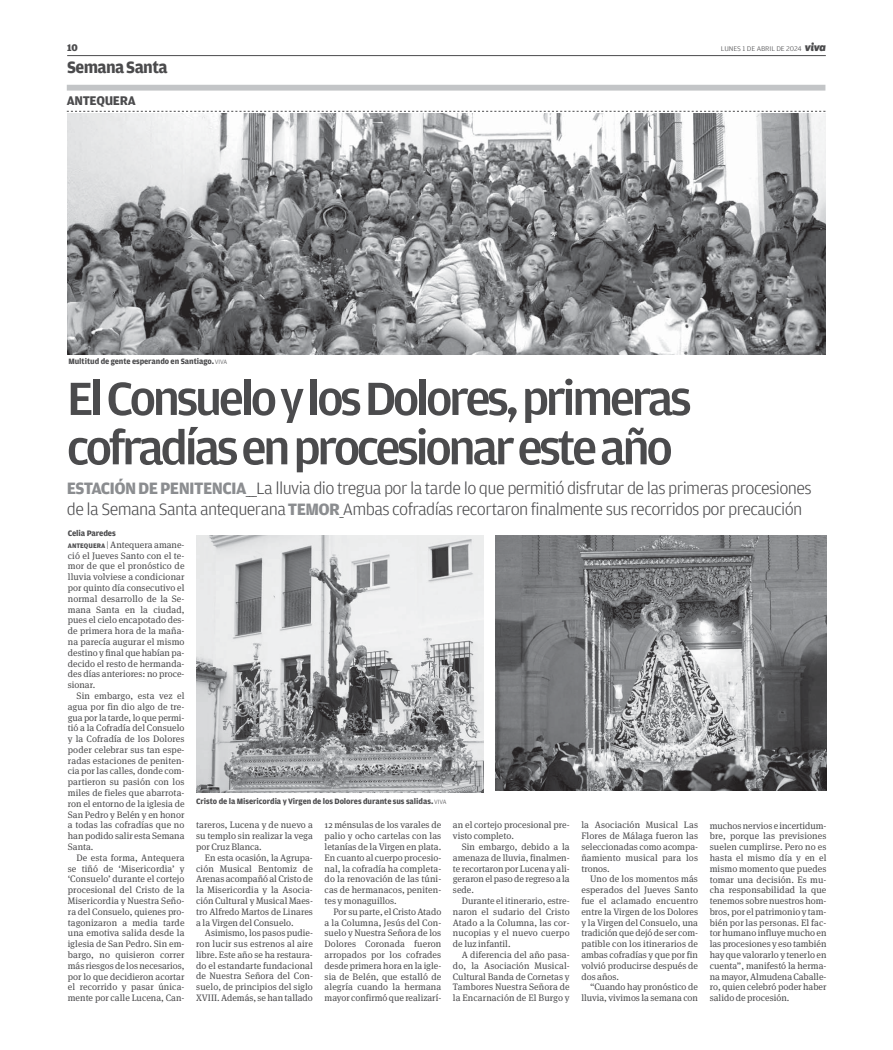
<style>
.page{position:relative;width:893px;height:1050px;background:#fff}
.page>*{position:absolute;margin:0;border:0;box-sizing:border-box;transform-origin:0 0}
.t1{font:500 49.35px/49.3px "Amplitude";letter-spacing:-.07em;color:#4b4b4d;scale:1.05 1}
.t2{font:300 17.55px/21.5px "Amplitude";letter-spacing:-.035em;color:#4b4b4d}
.t3{font:700 17.55px "Amplitude";letter-spacing:-.035em;color:#4b4b4d}
.t4{font:700 13.35px "Amplitude";letter-spacing:-.025em;color:#4b4b4d}
.t5{font:900 10.35px "Amplitude";color:#4b4b4d}
.t6{font:9.3px/10.8px "Meta Serif OT";color:#4b4b4d;text-align:justify}
.t7{font:700 8.4px "Amplitude";letter-spacing:-.015em;color:#4b4b4d}
.t8{font:700 8.25px "Amplitude";letter-spacing:-.005em;color:#4b4b4d}
.t9{font:300 7.2px "Amplitude";letter-spacing:-.01em;color:#4b4b4d;scale:1.1 1}
.s1{font-family:"Apex New";font-weight:800;font-style:italic;font-size:11.25px}
.s2{font-weight:300;font-size:6.75px}
.s3{font-weight:700;color:#8b8d90}
.s4{font-family:"Amplitude";font-weight:700;font-size:7.05px}
.s5{font-family:"Amplitude";font-weight:300}
</style>
<div class="page">
<hr style="left:67px;top:55px;width:758px;height:1px;background:#4b4b4d">
<div style="left:67px;top:85px;width:758px;height:6px;background:#c3c5c7"></div>
<svg style="left:67px;top:111px;width:758px;height:1px"></svg>
<img style="left:68px;top:114px;width:757px;height:241px">
<img style="left:196px;top:536px;width:288px;height:256px">
<img style="left:495px;top:536px;width:331px;height:254px">
<p class="t5" style="left:67px;top:42px;width:12px">10</p>
<p class="t9" style="left:721px;top:46px;width:97px">LUNES 1 DE ABRIL DE 2024 <span class="s1">viva</span></p>
<h2 class="t3" style="left:67px;top:61px;width:102px">Semana Santa</h2>
<h3 class="t4" style="left:67px;top:96px;width:70px">ANTEQUERA</h3>
<p class="t8" style="left:68px;top:358px;width:160px">Multitud de gente esperando en Santiago. <span class="s2">VIVA</span></p>
<h1 class="t1" style="left:67px;top:377px;width:597px">El Consuelo y los Dolores, primeras cofradías en procesionar este año</h1>
<h2 class="t2" style="left:67px;top:478px;width:746px"><span class="s3">ESTACIÓN DE PENITENCIA</span>___La lluvia dio tregua por la tarde lo que permitió disfrutar de las primeras procesiones de la Semana Santa antequerana<span class="s3">TEMOR</span>_Ambas cofradías recortaron finalmente sus recorridos por precaución</h2>
<p class="t7" style="left:68px;top:530px;width:50px">Celia Paredes</p>
<p class="t6" style="left:68px;top:540px;width:118px"><span class="s4">ANTEQUERA</span> <span class="s5">|</span> Antequera amane&shy;ció el Jueves Santo con el te&shy;mor de que el pronóstico de lluvia volviese a condicionar por quinto día consecutivo el normal desarrollo de la Se&shy;mana Santa en la ciudad, pues el cielo encapotado des&shy;de primera hora de la maña&shy;na parecía augurar el mismo destino y final que habían pa&shy;decido el resto de hermanda&shy;des días anteriores: no proce&shy;sionar.</p>
<p class="t6" style="left:68px;top:691px;width:118px;text-indent:9px">Sin embargo, esta vez el agua por fin dio algo de tre&shy;gua por la tarde, lo que permi&shy;tió a la Cofradía del Consuelo y la Cofradía de los Dolores poder celebrar sus tan espe&shy;radas estaciones de peniten&shy;cia por las calles, donde com&shy;partieron su pasión con los miles de fieles que abarrota&shy;ron el entorno de la iglesia de San Pedro y Belén y en honor a todas las cofradías que no han podido salir esta Semana Santa.</p>
<p class="t6" style="left:68px;top:853px;width:118px;text-indent:9px">De esta forma, Antequera se tiñó de ‘Misericordia’ y ‘Consuelo’ durante el cortejo procesional del Cristo de la Misericordia y Nuestra Seño&shy;ra del Consuelo, quienes pro&shy;tagonizaron a media tarde una emotiva salida desde la iglesia de San Pedro. Sin em&shy;bargo, no quisieron correr más riesgos de los necesarios, por lo que decidieron acortar el recorrido y pasar única&shy;mente por calle Lucena, Can-</p>
<p class="t8" style="left:196px;top:798px;width:252px">Cristo de la Misericordia y Virgen de los Dolores durante sus salidas. <span class="s2">VIVA</span></p>
<p class="t6" style="left:196px;top:820px;width:118px">tareros, Lucena y de nuevo a su templo sin realizar la vega por Cruz Blanca.</p>
<p class="t6" style="left:196px;top:853px;width:118px;text-indent:9px">En esta ocasión, la Agrupa&shy;ción Musical Bentomiz de Arenas acompañó al Cristo de la Misericordia y la Asocia&shy;ción Cultural y Musical Maes&shy;tro Alfredo Martos de Linares a la Virgen del Consuelo.</p>
<p class="t6" style="left:196px;top:928px;width:118px;text-indent:9px">Asimismo, los pasos pudie&shy;ron lucir sus estrenos al aire libre. Este año se ha restaura&shy;do el estandarte fundacional de Nuestra Señora del Con&shy;suelo, de principios del siglo XVIII. Además, se han tallado</p>
<p class="t6" style="left:324px;top:820px;width:118px">12 ménsulas de los varales de palio y ocho cartelas con las letanías de la Virgen en plata.<br>En cuanto al cuerpo procesio&shy;nal, la cofradía ha completa&shy;do la renovación de las túni&shy;cas de hermanacos, peniten&shy;tes y monaguillos.</p>
<p class="t6" style="left:324px;top:907px;width:118px;text-indent:9px">Por su parte, el Cristo Atado a la Columna, Jesús del Con&shy;suelo y Nuestra Señora de los Dolores Coronada fueron arropados por los cofrades desde primera hora en la igle&shy;sia de Belén, que estalló de alegría cuando la hermana mayor confirmó que realizarí-</p>
<p class="t6" style="left:453px;top:820px;width:118px">an el cortejo procesional pre&shy;visto completo.</p>
<p class="t6" style="left:453px;top:842px;width:118px;text-indent:9px">Sin embargo, debido a la amenaza de lluvia, finalmen&shy;te recortaron por Lucena y ali&shy;geraron el paso de regreso a la sede.</p>
<p class="t6" style="left:453px;top:896px;width:118px;text-indent:9px">Durante el itinerario, estre&shy;naron el sudario del Cristo Atado a la Columna, las cor&shy;nucopias y el nuevo cuerpo de luz infantil.</p>
<p class="t6" style="left:453px;top:950px;width:118px;text-indent:9px">A diferencia del año pasa&shy;do, la Asociación Musical-Cultural Banda de Cornetas y Tambores Nuestra Señora de la Encarnación de El Burgo y</p>
<p class="t6" style="left:581px;top:820px;width:118px">la Asociación Musical Las Flores de Málaga fueron las seleccionadas como acompa&shy;ñamiento musical para los tronos.</p>
<p class="t6" style="left:581px;top:874px;width:118px;text-indent:9px">Uno de los momentos más esperados del Jueves Santo fue el aclamado encuentro entre la Virgen de los Dolores y la Virgen del Consuelo, una tradición que dejó de ser com&shy;patible con los itinerarios de ambas cofradías y que por fin volvió producirse después de dos años.</p>
<p class="t6" style="left:581px;top:982px;width:118px;text-align:right">“Cuando hay pronóstico de lluvia, vivimos la semana con</p>
<p class="t6" style="left:709px;top:820px;width:118px">muchos nervios e incertidum&shy;bre, porque las previsiones suelen cumplirse. Pero no es hasta el mismo día y en el mismo momento que puedes tomar una decisión. Es mu&shy;cha responsabilidad la que tenemos sobre nuestros hom&shy;bros, por el patrimonio y tam&shy;bién por las personas. El fac&shy;tor humano influye mucho en las procesiones y eso también hay que valorarlo y tenerlo en cuenta”, manifestó la herma&shy;na mayor, Almudena Caballe&shy;ro, quien celebró poder haber salido de procesión.</p>
</div>
